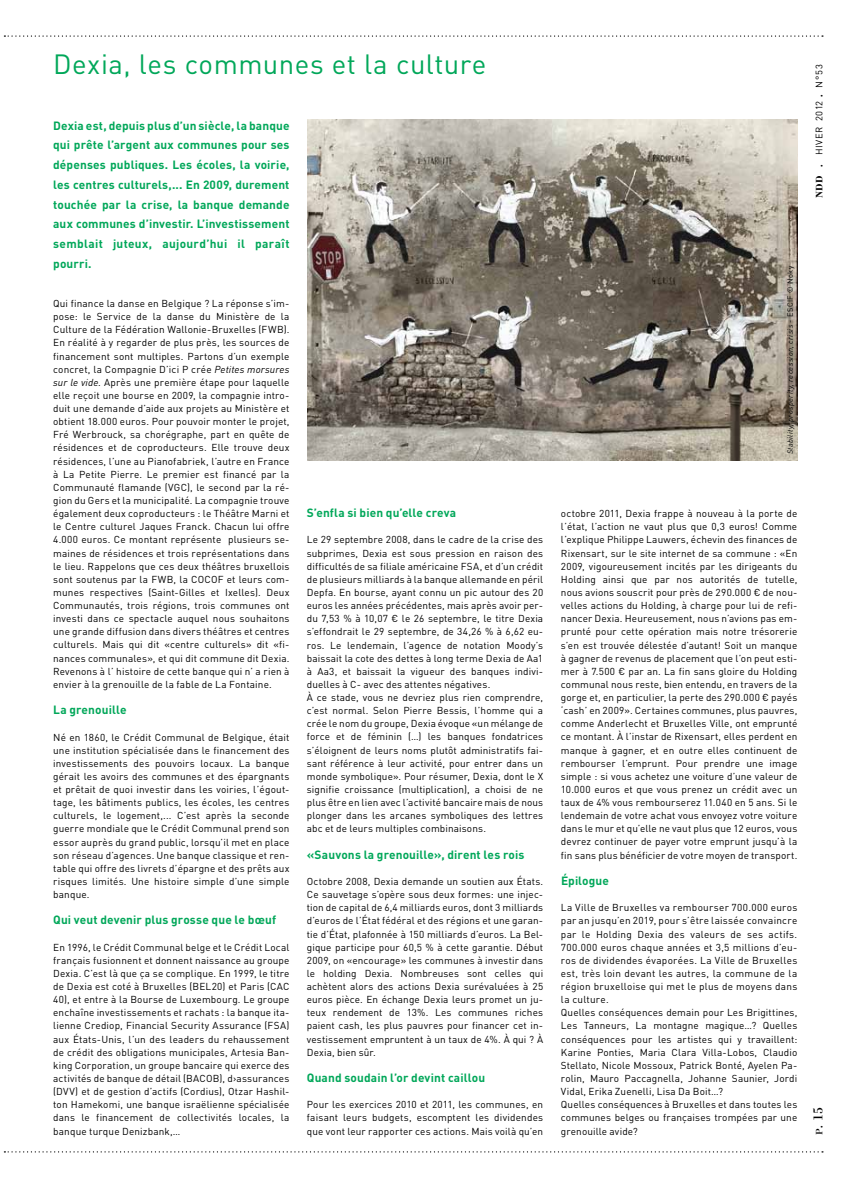
<style>
.page{position:relative;width:851px;height:1188px;background:#fff}
.page>*{position:absolute;margin:0;border:0;box-sizing:border-box;transform-origin:0 0}
.t1{font:27.5px "DINOT";letter-spacing:.015em;color:#00a759}
.t2{font:13.75px "Bodoni Std";color:#000}
.t3{font:700 11.88px/19.8px "DINOT";letter-spacing:.01em;color:#00a759;text-align:justify}
.t4{font:10px/13.1px "DINOT";letter-spacing:.015em;color:#000;text-align:justify}
.t5{font:9.38px "DINOT";letter-spacing:.06em;color:#000}
.t6{font:italic 7.5px "DINOT";letter-spacing:.05em;color:#000}
.s1{font-style:italic}
.s2{font-family:"Bodoni Std";font-weight:700;font-size:9.62px}
.s3{font-family:"Bodoni Std";font-size:13.75px}
.s4{font-style:normal}
.s5{font-size:9.62px}
.s6{font-style:inherit}
</style>
<div class="page">
<svg style="left:4px;top:35px;width:818px;height:2px"></svg>
<svg style="left:4px;top:1151px;width:818px;height:1px"></svg>
<img style="left:307px;top:120px;width:490px;height:340px">
<h1 class="t1" style="left:53px;top:47px;width:435px">Dexia, les communes et la culture</h1>
<p class="t3" style="left:53px;top:115px;width:238px">Dexia est, depuis plus d’un siècle, la banque qui prête l’argent aux communes pour ses dépenses publiques. Les écoles, la voirie, les centres culturels,... En 2009, durement touchée par la crise, la banque demande aux communes d’investir. L’investissement semblait juteux, aujourd’hui il paraît pourri.</p>
<p class="t4" style="left:53px;top:296px;width:238px">Qui finance la danse en Belgique ? La réponse s’im&shy;pose: le Service de la danse du Ministère de la Culture de la Fédération Wallonie-Bruxelles (FWB).<br>En réalité à y regarder de plus près, les sources de financement sont multiples. Partons d’un exemple concret, la Compagnie D’ici P crée <span class="s1">Petites morsures sur le vide</span>. Après une première étape pour laquelle elle reçoit une bourse en 2009, la compagnie intro&shy;duit une demande d’aide aux projets au Ministère et obtient 18.000 euros. Pour pouvoir monter le projet, Fré Werbrouck, sa chorégraphe, part en quête de résidences et de coproducteurs. Elle trouve deux résidences, l’une au Pianofabriek, l’autre en France à La Petite Pierre. Le premier est financé par la Communauté flamande (VGC), le second par la ré&shy;gion du Gers et la municipalité. La compagnie trouve également deux coproducteurs : le Théâtre Marni et le Centre culturel Jaques Franck. Chacun lui offre 4.000 euros. Ce montant représente plusieurs se&shy;maines de résidences et trois représentations dans le lieu. Rappelons que ces deux théâtres bruxellois sont soutenus par la FWB, la COCOF et leurs com&shy;munes respectives (Saint-Gilles et Ixelles). Deux Communautés, trois régions, trois communes ont investi dans ce spectacle auquel nous souhaitons une grande diffusion dans divers théâtres et centres culturels. Mais qui dit «centre culturels» dit «fi&shy;nances communales», et qui dit commune dit Dexia.<br>Revenons à l’ histoire de cette banque qui n’ a rien à envier à la grenouille de la fable de La Fontaine.</p>
<p class="t3" style="left:53px;top:699px;width:75px">La grenouille</p>
<p class="t4" style="left:53px;top:730px;width:238px">Né en 1860, le Crédit Communal de Belgique, était une institution spécialisée dans le financement des investissements des pouvoirs locaux. La banque gérait les avoirs des communes et des épargnants et prêtait de quoi investir dans les voiries, l’égout&shy;tage, les bâtiments publics, les écoles, les centres culturels, le logement,... C’est après la seconde guerre mondiale que le Crédit Communal prend son essor auprès du grand public, lorsqu’il met en place son réseau d’agences. Une banque classique et ren&shy;table qui offre des livrets d’épargne et des prêts aux risques limités. Une histoire simple d’une simple banque.</p>
<p class="t3" style="left:53px;top:909px;width:224px">Qui veut devenir plus grosse que le bœuf</p>
<p class="t4" style="left:53px;top:940px;width:238px">En 1996, le Crédit Communal belge et le Crédit Local français fusionnent et donnent naissance au groupe Dexia. C’est là que ça se complique. En 1999, le titre de Dexia est coté à Bruxelles (BE L20) et Paris (CAC 40), et entre à la Bourse de Luxembourg. Le groupe enchaîne investissements et rachats : la banque ita&shy;lienne Crediop, Financial Security Assurance (FSA) aux États-Unis, l’un des leaders du rehaussement de crédit des obligations municipales, Artesia Ban&shy;king Corporation, un groupe bancaire qui exerce des activités de banque de détail (BACOB), d›assurances (DVV) et de gestion d’actifs (Cordius), Otzar Hashil&shy;ton Hamekomi, une banque israëlienne spécialisée dans le financement de collectivités locales, la banque turque Denizbank,…</p>
<p class="t3" style="left:307px;top:502px;width:151px">S’enfla si bien qu’elle creva</p>
<p class="t4" style="left:307px;top:533px;width:238px;text-align:left">Le 29 septembre 2008, dans le cadre de la crise des subprimes, Dexia est sous pression en raison des difficultés de sa filiale américaine FSA, et d’un crédit de plusieurs milliards à la banque allemande en péril Depfa. En bourse, ayant connu un pic autour des 20 euros les années précédentes, mais après avoir per&shy;du 7,53 % à 10,07 € le 26 septembre, le titre Dexia s’effondrait le 29 septembre, de 34,26 % à 6,62 eu&shy;ros. Le lendemain, l’agence de notation Moody’s baissait la cote des dettes à long terme Dexia de Aa1 à Aa3, et baissait la vigueur des banques indivi&shy;duelles à C- avec des attentes négatives.<br>À ce stade, vous ne devriez plus rien comprendre, c’est normal. Selon Pierre Bessis, l’homme qui a crée le nom du groupe, Dexia évoque «un mélange de force et de féminin (…) les banques fondatrices s’éloignent de leurs noms plutôt administratifs fai&shy;sant référence à leur activité, pour entrer dans un monde symbolique». Pour résumer, Dexia, dont le X signifie croissance (multiplication), a choisi de ne plus être en lien avec l’activité bancaire mais de nous plonger dans les arcanes symboliques des lettres abc et de leurs multiples combinaisons.</p>
<p class="t3" style="left:307px;top:844px;width:219px">«Sauvons la grenouille», dirent les rois</p>
<p class="t4" style="left:307px;top:874px;width:238px">Octobre 2008, Dexia demande un soutien aux États.<br>Ce sauvetage s’opère sous deux formes: une injec&shy;tion de capital de 6,4 milliards euros, dont 3 milliards d’euros de l’État fédéral et des régions et une garan&shy;tie d’État, plafonnée à 150 milliards d’euros. La Bel&shy;gique participe pour 60,5 % à cette garantie. Début 2009, on «encourage» les communes à investir dans le holding Dexia. Nombreuses sont celles qui achètent alors des actions Dexia surévaluées à 25 euros pièce. En échange Dexia leurs promet un ju&shy;teux rendement de 13%. Les communes riches paient cash, les plus pauvres pour financer cet in&shy;vestissement empruntent à un taux de 4%. à qui ? à Dexia, bien sûr.</p>
<p class="t3" style="left:307px;top:1067px;width:180px">Quand soudain l’or devint caillou</p>
<p class="t4" style="left:307px;top:1097px;width:238px">Pour les exercices 2010 et 2011, les communes, en faisant leurs budgets, escomptent les dividendes que vont leur rapporter ces actions. Mais voilà qu’en</p>
<p class="t5" style="left:813px;top:198px;width:136px;rotate:-90deg"><span class="s2">ndd</span> <span class="s3">.</span> hiver 2012 <span class="s3">.</span> N° 53</p>
<p class="t6" style="left:785px;top:454px;width:190px;rotate:-90deg">Stability, prosperity, recession, crisis <span class="s4">- E SCI F © Noky</span></p>
<p class="t4" style="left:561px;top:506px;width:238px">octobre 2011, Dexia frappe à nouveau à la porte de l’état, l’action ne vaut plus que 0,3 euros! Comme l’explique Philippe Lauwers, échevin des finances de Rixensart, sur le site internet de sa commune : «En 2009, vigoureusement incités par les dirigeants du Holding ainsi que par nos autorités de tutelle, nous avions souscrit pour près de 290.000 € de nou&shy;velles actions du Holding, à charge pour lui de refi&shy;nancer Dexia. Heureusement, nous n’avions pas em&shy;prunté pour cette opération mais notre trésorerie s’en est trouvée délestée d’autant! Soit un manque à gagner de revenus de placement que l’on peut esti&shy;mer à 7.500 € par an. La fin sans gloire du Holding communal nous reste, bien entendu, en travers de la gorge et, en particulier, la perte des 290.000 € payés ‘cash’ en 2009». Certaines communes, plus pauvres, comme Anderlecht et Bruxelles Ville, ont emprunté ce montant. À l’instar de Rixensart, elles perdent en manque à gagner, et en outre elles continuent de rembourser l’emprunt. Pour prendre une image simple : si vous achetez une voiture d’une valeur de 10.000 euros et que vous prenez un crédit avec un taux de 4% vous rembourserez 11.040 en 5 ans. Si le lendemain de votre achat vous envoyez votre voiture dans le mur et qu’elle ne vaut plus que 12 euros, vous devrez continuer de payer votre emprunt jusqu’à la fin sans plus bénéficier de votre moyen de transport.</p>
<p class="t3" style="left:561px;top:870px;width:49px">épilogue</p>
<p class="t4" style="left:561px;top:900px;width:238px;text-align:left">La Ville de Bruxelles va rembourser 700.000 euros par an jusqu’en 2019, pour s’être laissée convaincre par le H olding Dexia des valeurs de ses actifs.<br>700.000 euros chaque années et 3,5 millions d’eu&shy;ros de dividendes évaporées. La ville de Bruxelles est, très loin devant les autres, la commune de la région bruxelloise qui met le plus de moyens dans la culture.<br>Quelles conséquences demain pour Les Brigittines, Les Tanneurs, La montagne magique…? Quelles conséquences pour les artistes qui y travaillent:<br>Karine Ponties, Maria Clara Villa-Lobos, Claudio Stellato, Nicole Mossoux, Patrick Bonté, Ayelen Pa&shy;rolin, Mauro Paccagnella, Johanne Saunier, Jordi Vidal, Erika Zuenelli, Lisa Da Boit…?<br>Quelles conséquences à Bruxelles et dans toutes les communes belges ou françaises trompées par une grenouille avide?</p>
<h2 class="t2" style="left:809px;top:1134px;width:29px;rotate:-90deg"><span class="s5">p</span><span class="s6">.</span> 15</h2>
</div>
